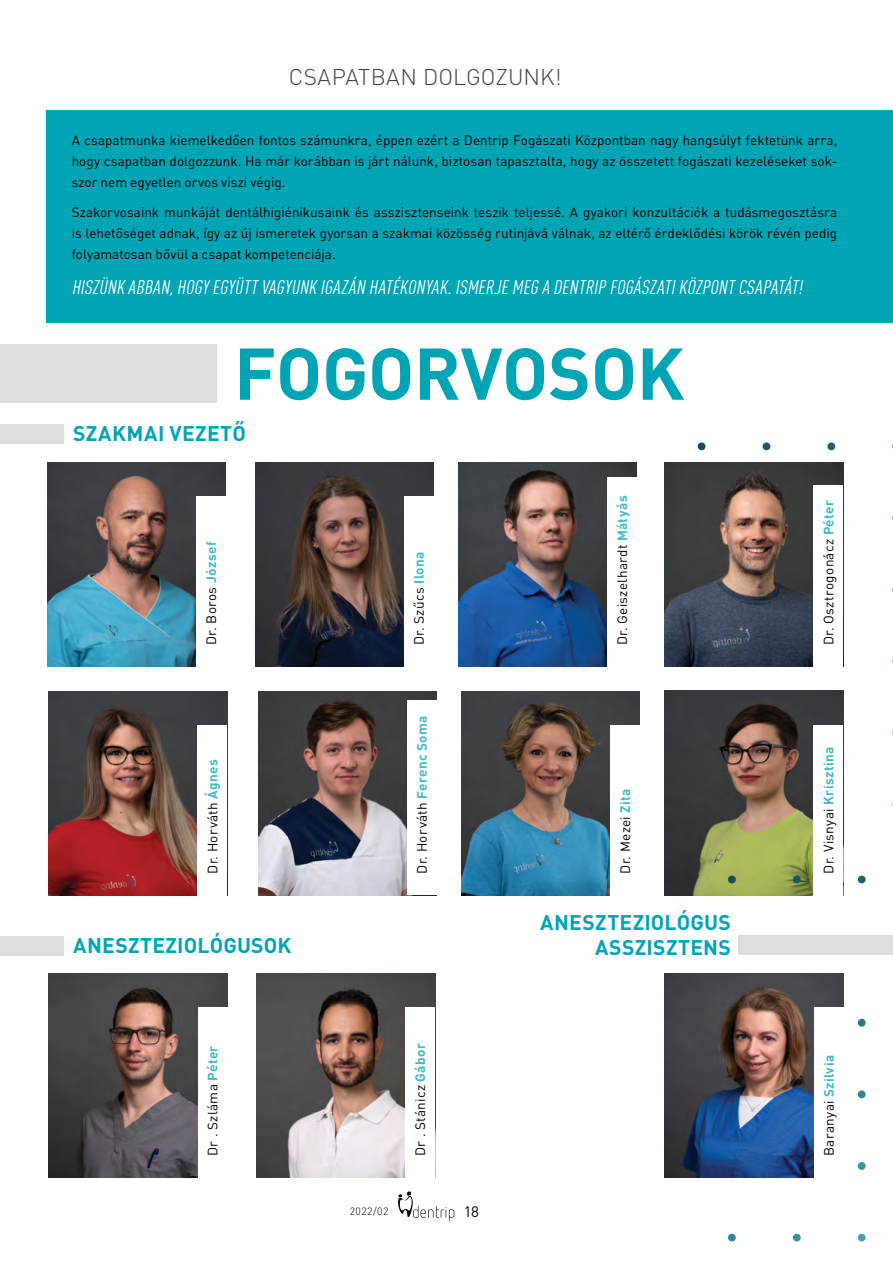
<style>
.page{position:relative;width:893px;height:1263px;background:#fff}
.page>*{position:absolute;margin:0;border:0;box-sizing:border-box;transform-origin:0 0}
.t1{font:700 72px "DIN Pro";letter-spacing:-.005em;color:#00a5b5}
.t2{font:300 22.5px "DIN Pro";letter-spacing:.01em;color:#414042}
.t3{font:700 21px/25.2px "DIN Pro";letter-spacing:.015em;color:#00a5b5;text-align:right}
.t4{font:italic condensed 19.5px "DIN Pro";color:#fff}
.t5{font:15px "DIN Pro";color:#000}
.t6{font:13.5px/21px "DIN Pro";letter-spacing:.015em;color:#000;text-align:justify}
.t7{font:300 10.5px "DIN Pro";letter-spacing:.04em;color:#000}
.s1{font-weight:700;color:#44bac4}
</style>
<div class="page">
<svg style="left:398px;top:1191px;width:56px;height:30px"></svg>
<svg style="left:698px;top:442px;width:7px;height:8px"></svg>
<svg style="left:762px;top:442px;width:8px;height:8px"></svg>
<svg style="left:827px;top:442px;width:8px;height:8px"></svg>
<div style="left:0;top:936px;width:63px;height:20px;background:#dcddde"></div>
<div style="left:0;top:424px;width:63px;height:20px;background:#dcddde"></div>
<div style="left:46px;top:111px;width:847px;height:212px;background:#00a5b5"></div>
<div style="left:0;top:344px;width:216px;height:59px;background:#dcddde"></div>
<img style="left:47px;top:462px;width:179px;height:205px">
<img style="left:49px;top:691px;width:178px;height:204px">
<img style="left:665px;top:462px;width:178px;height:205px">
<img style="left:258px;top:691px;width:179px;height:204px">
<div style="left:196px;top:497px;width:30px;height:170px;background:#fff"></div>
<div style="left:198px;top:725px;width:29px;height:170px;background:#fff"></div>
<div style="left:813px;top:485px;width:30px;height:182px;background:#fff"></div>
<div style="left:407px;top:701px;width:30px;height:194px;background:#fff"></div>
<img style="left:458px;top:462px;width:179px;height:205px">
<img style="left:461px;top:691px;width:179px;height:204px">
<img style="left:665px;top:691px;width:178px;height:204px">
<div style="left:607px;top:477px;width:30px;height:190px;background:#fff"></div>
<div style="left:610px;top:725px;width:30px;height:170px;background:#fff"></div>
<div style="left:813px;top:725px;width:30px;height:170px;background:#fff"></div>
<img style="left:49px;top:973px;width:178px;height:204px">
<img style="left:256px;top:973px;width:179px;height:204px">
<div style="left:198px;top:1007px;width:29px;height:170px;background:#fff"></div>
<div style="left:405px;top:1007px;width:30px;height:170px;background:#fff"></div>
<img style="left:255px;top:462px;width:179px;height:205px">
<div style="left:404px;top:497px;width:30px;height:170px;background:#fff"></div>
<svg style="left:728px;top:1234px;width:8px;height:7px"></svg>
<svg style="left:793px;top:1234px;width:8px;height:7px"></svg>
<svg style="left:858px;top:1234px;width:8px;height:7px"></svg>
<svg style="left:858px;top:1162px;width:8px;height:8px"></svg>
<svg style="left:858px;top:1090px;width:8px;height:8px"></svg>
<svg style="left:858px;top:1019px;width:8px;height:8px"></svg>
<svg style="left:728px;top:875px;width:8px;height:8px"></svg>
<svg style="left:793px;top:875px;width:8px;height:8px"></svg>
<svg style="left:858px;top:875px;width:8px;height:8px"></svg>
<img style="left:665px;top:973px;width:178px;height:204px">
<div style="left:814px;top:1007px;width:30px;height:170px;background:#fff"></div>
<div style="left:739px;top:935px;width:154px;height:20px;background:#dcddde"></div>
<h2 class="t2" style="left:289px;top:61px;width:274px">CSAPATBAN DOLGOZUNK!</h2>
<p class="t6" style="left:72px;top:129px;width:767px">A csapatmunka kiemelkedően fontos számunkra, éppen ezért a Dentrip Fogászati Központban nagy hangsúlyt fektetünk arra, hogy csapatban dolgozzunk. Ha már korábban is járt nálunk, biztosan tapasztalta, hogy az összetett fogászati kezeléseket sok&shy;szor nem egyetlen orvos viszi végig.</p>
<p class="t6" style="left:72px;top:201px;width:767px">Szakorvosaink munkáját dentálhigiénikusaink és asszisztenseink teszik teljessé. A gyakori konzultációk a tudásmegosztásra is lehetőséget adnak, így az új ismeretek gyorsan a szakmai közösség rutinjává válnak, az eltérő érdeklődési körök révén pedig folyamatosan bővül a csapat kompetenciája.</p>
<h3 class="t4" style="left:72px;top:276px;width:736px">HISZÜNK ABBAN,HOGYEGYÜTTVAGYUNK IGAZÁN HATÉKONYAK.ISMERJE MEG A DENTRIP FOGÁSZATIKÖZPONTCSAPATÁT!</h3>
<h1 class="t1" style="left:234px;top:325px;width:452px">FOGORVOSOK</h1>
<h3 class="t3" style="left:73px;top:420px;width:174px">SZAKMAI VEZETŐ</h3>
<p class="t6" style="left:200px;top:645px;width:105px;rotate:-90deg">Dr. Boros <span class="s1">József</span></p>
<p class="t6" style="left:202px;top:874px;width:116px;rotate:-90deg">Dr. Horváth <span class="s1">Ágnes</span></p>
<h3 class="t3" style="left:73px;top:932px;width:220px">ANESZTEZIOLÓGUSOK</h3>
<p class="t6" style="left:408px;top:645px;width:95px;rotate:-90deg">Dr. Szűcs <span class="s1">Ilona</span></p>
<p class="t6" style="left:411px;top:874px;width:160px;rotate:-90deg">Dr. Horváth <span class="s1">Ferenc Soma</span></p>
<p class="t6" style="left:202px;top:1156px;width:112px;rotate:-90deg">Dr . Szláma <span class="s1">Péter</span></p>
<p class="t6" style="left:409px;top:1156px;width:114px;rotate:-90deg">Dr . Stánicz <span class="s1">Gábor</span></p>
<p class="t7" style="left:350px;top:1204px;width:40px">2022/02</p>
<p class="t5" style="left:464px;top:1202px;width:17px">18</p>
<p class="t6" style="left:611px;top:645px;width:151px;rotate:-90deg">Dr. Geiszelhardt <span class="s1">Mátyás</span></p>
<p class="t6" style="left:614px;top:874px;width:87px;rotate:-90deg">Dr. Mezei <span class="s1">Zita</span></p>
<h3 class="t3" style="left:540px;top:909px;width:192px">ANESZTEZIOLÓGUS<br>ASSZISZTENS</h3>
<p class="t6" style="left:817px;top:645px;width:147px;rotate:-90deg">Dr. Osztrogonácz <span class="s1">Péter</span></p>
<p class="t6" style="left:817px;top:874px;width:129px;rotate:-90deg">Dr. Visnyai <span class="s1">Krisztina</span></p>
<p class="t6" style="left:818px;top:1156px;width:102px;rotate:-90deg">Baranyai <span class="s1">Szilvia</span></p>
</div>
